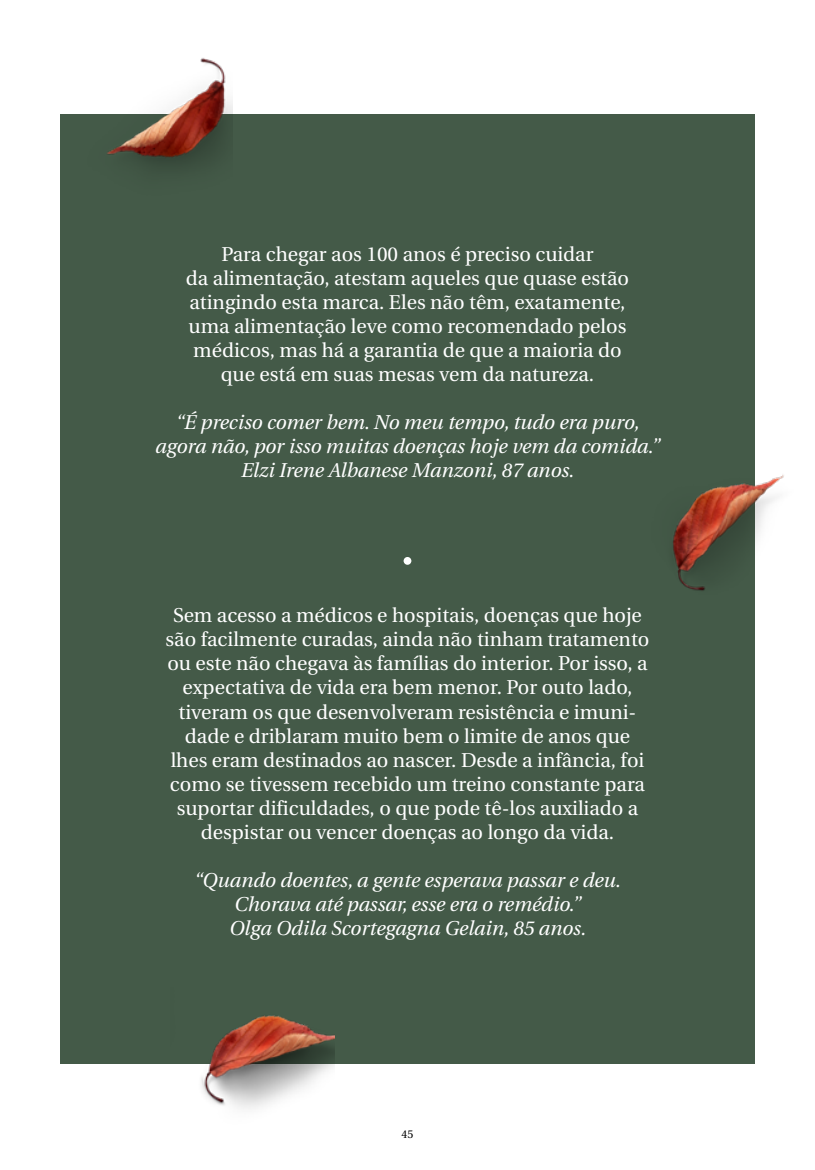
<style>
.page{position:relative;width:815px;height:1170px;background:#fff}
.page>*{position:absolute;margin:0;border:0;box-sizing:border-box;transform-origin:0 0}
.t1{font:20px/24px "Utopia";color:#fff;text-align:center}
.t2{font:italic 20px/24px "Utopia";color:#fff;text-align:center}
.t3{font:11.25px "Utopia";color:#000}
</style>
<div class="page">
<div style="left:60px;top:114px;width:695px;height:949px;background:#445a48"></div>
<img style="left:107px;top:58px;width:125px;height:111px">
<img style="left:170px;top:1015px;width:165px;height:94px">
<img style="left:672px;top:474px;width:112px;height:117px">
<div style="left:404px;top:557px;width:7px;height:7px;background:#fff;border-radius:50%"></div>
<p class="t1" style="left:186px;top:242px;width:445px">Para chegar aos 100 anos é preciso cuidar<br>da alimentação, atestam aqueles que quase estão atingindo esta marca. Eles não têm, exatamente, uma alimentação leve como recomendado pelos médicos, mas há a garantia de que a maioria do que está em suas mesas vem da natureza.</p>
<p class="t2" style="left:156px;top:410px;width:506px">“É preciso comer bem. No meu tempo, tudo era puro, agora não, por isso muitas doenças hoje vem da comida.”<br>Elzi Irene Albanese Manzoni, 87 anos.</p>
<p class="t1" style="left:166px;top:604px;width:485px">Sem acesso a médicos e hospitais, doenças que hoje são facilmente curadas, ainda não tinham tratamento ou este não chegava às famílias do interior. Por isso, a expectativa de vida era bem menor. Por outo lado, tiveram os que desenvolveram resistência e imuni&shy;dade e driblaram muito bem o limite de anos que lhes eram destinados ao nascer. Desde a infância, foi como se tivessem recebido um treino constante para suportar dificuldades, o que pode tê-los auxiliado a despistar ou vencer doenças ao longo da vida.</p>
<p class="t2" style="left:195px;top:868px;width:428px">“Quando doentes, a gente esperava passar e deu.<br>Chorava até passar, esse era o remédio.”<br>Olga Odila Scortegagna Gelain, 85 anos.</p>
<p class="t3" style="left:402px;top:1127px;width:13px">45</p>
</div>
